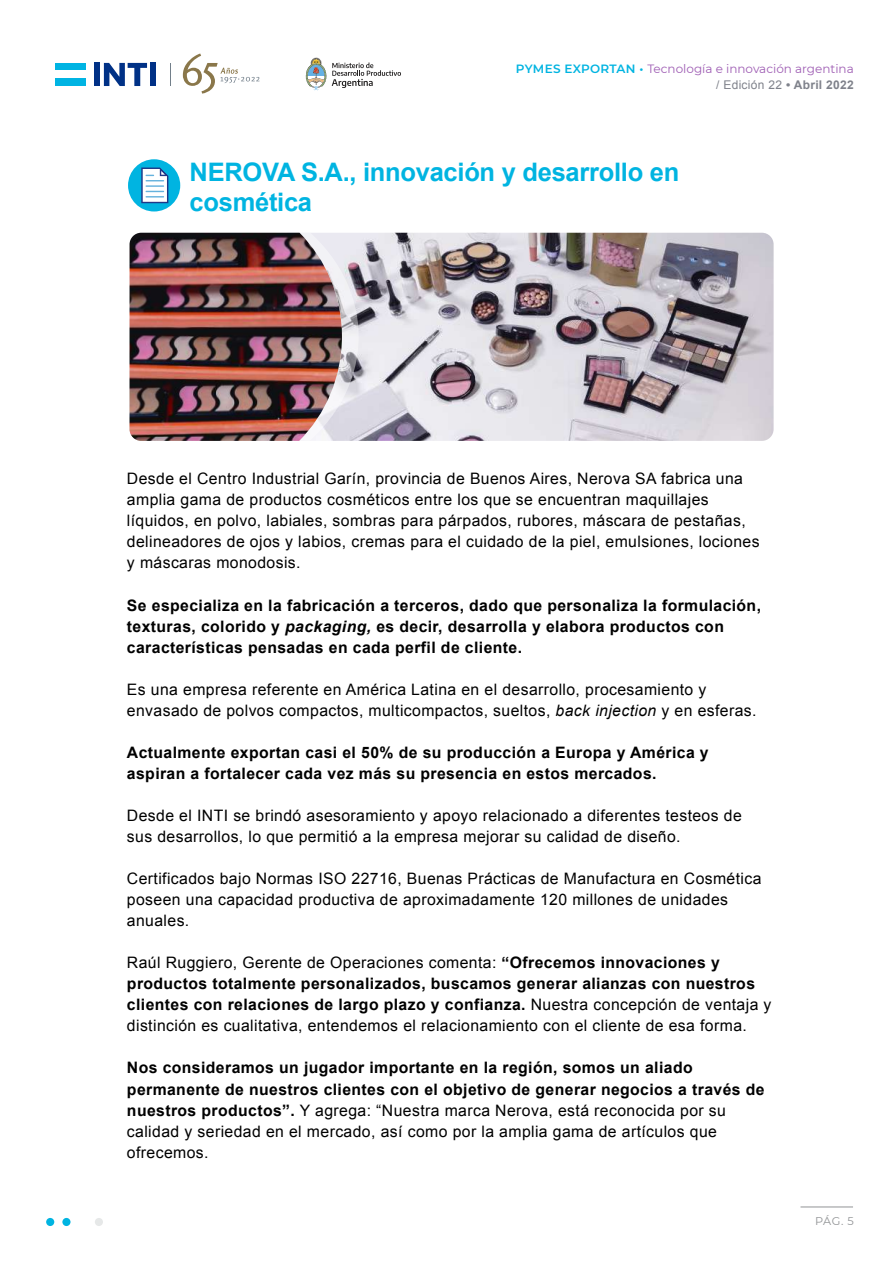
<style>
.page{position:relative;width:893px;height:1263px;background:#fff}
.page>*{position:absolute;margin:0;border:0;box-sizing:border-box;transform-origin:0 0}
.t1{font:700 25.5px/30.2px "Arial";letter-spacing:-.01em;color:#00b4e1}
.t2{font:15.75px/21px "Arial";letter-spacing:.025em;color:#000}
.t3{font:700 15.75px/21px "Arial";letter-spacing:.025em;color:#000}
.t4{font:12px "Montserrat";color:#9f5eb4}
.t5{font:12px "Arial";letter-spacing:.025em;color:#7f828b}
.t6{font:11.25px "Montserrat";color:#919395}
.s1{font-weight:600;color:#00b4e1}
.s2{font-weight:700}
.s3{font-style:italic}
.s4{font-weight:400}
</style>
<div class="page">
<div style="left:46px;top:1218px;width:8px;height:8px;background:#00b4e1;border-radius:50%"></div>
<div style="left:95px;top:1218px;width:8px;height:8px;background:#e6e8e8;border-radius:50%"></div>
<div style="left:62px;top:1218px;width:9px;height:8px;background:#00b4e1;border-radius:50%"></div>
<hr style="left:800px;top:1207px;width:53px;height:1px;background:#919395">
<svg style="left:306px;top:58px;width:20px;height:32px"></svg>
<svg style="left:332px;top:63px;width:69px;height:25px"></svg>
<div style="left:56px;top:63px;width:30px;height:8px;background:#00b4e3"></div>
<div style="left:56px;top:78px;width:30px;height:8px;background:#00b4e3"></div>
<div style="left:94px;top:63px;width:6px;height:23px;background:#003186"></div>
<svg style="left:104px;top:63px;width:43px;height:23px"></svg>
<div style="left:150px;top:63px;width:6px;height:23px;background:#003186"></div>
<svg style="left:183px;top:54px;width:77px;height:40px"></svg>
<div style="left:128px;top:159px;width:52px;height:52px;background:#00b4e1;border-radius:50%"></div>
<svg style="left:141px;top:168px;width:27px;height:35px"></svg>
<img style="left:359px;top:233px;width:415px;height:208px">
<svg style="left:342px;top:233px;width:17px;height:208px"></svg>
<img style="left:130px;top:233px;width:212px;height:208px">
<p class="t4" style="left:516px;top:60px;width:339px"><span class="s1">PYMES EXPORTAN •</span> Tecnología e innovación argentina</p>
<p class="t5" style="left:716px;top:77px;width:139px">/ Edición 22 <span class="s2">• Abril 2022</span></p>
<h1 class="t1" style="left:190px;top:158px;width:491px">NEROVA S.A., innovación y desarrollo en cosmética</h1>
<p class="t2" style="left:127px;top:468px;width:634px">Desde el Centro Industrial Garín, provincia de Buenos Aires, Nerova SA fabrica una amplia gama de productos cosméticos entre los que se encuentran maquillajes líquidos, en polvo, labiales, sombras para párpados, rubores, máscara de pestañas, delineadores de ojos y labios, cremas para el cuidado de la piel, emulsiones, lociones y máscaras monodosis.</p>
<p class="t3" style="left:127px;top:595px;width:636px">Se especializa en la fabricación a terceros, dado que personaliza la formulación, texturas, colorido y <span class="s3">packaging,</span> es decir, desarrolla y elabora productos con características pensadas en cada perfil de cliente.</p>
<p class="t2" style="left:127px;top:679px;width:631px">Es una empresa referente en América Latina en el desarrollo, procesamiento y envasado de polvos compactos, multicompactos, sueltos, <span class="s3">back injection</span> y en esferas.</p>
<p class="t3" style="left:127px;top:742px;width:583px">Actualmente exportan casi el 50% de su producción a Europa y América y aspiran a fortalecer cada vez más su presencia en estos mercados.</p>
<p class="t2" style="left:127px;top:805px;width:616px">Desde el INTI se brindó asesoramiento y apoyo relacionado a diferentes testeos de sus desarrollos, lo que permitió a la empresa mejorar su calidad de diseño.</p>
<p class="t2" style="left:127px;top:868px;width:636px">Certificados bajo Normas ISO 22716, Buenas Prácticas de Manufactura en Cosmética poseen una capacidad productiva de aproximadamente 120 millones de unidades anuales.</p>
<p class="t2" style="left:127px;top:952px;width:646px">Raúl Ruggiero, Gerente de Operaciones comenta: <span class="s2">“Ofrecemos innovaciones y productos totalmente personalizados, buscamos generar alianzas con nuestros clientes con relaciones de largo plazo y confianza.</span> Nuestra concepción de ventaja y distinción es cualitativa, entendemos el relacionamiento con el cliente de esa forma.</p>
<p class="t3" style="left:127px;top:1058px;width:639px">Nos consideramos un jugador importante en la región, somos un aliado permanente de nuestros clientes con el objetivo de generar negocios a través de nuestros productos”. <span class="s4">Y agrega: “Nuestra marca Nerova, está reconocida por su calidad y seriedad en el mercado, así como por la amplia gama de artículos que ofrecemos.</span></p>
<p class="t6" style="left:815px;top:1213px;width:40px">PÁG. 5</p>
</div>
